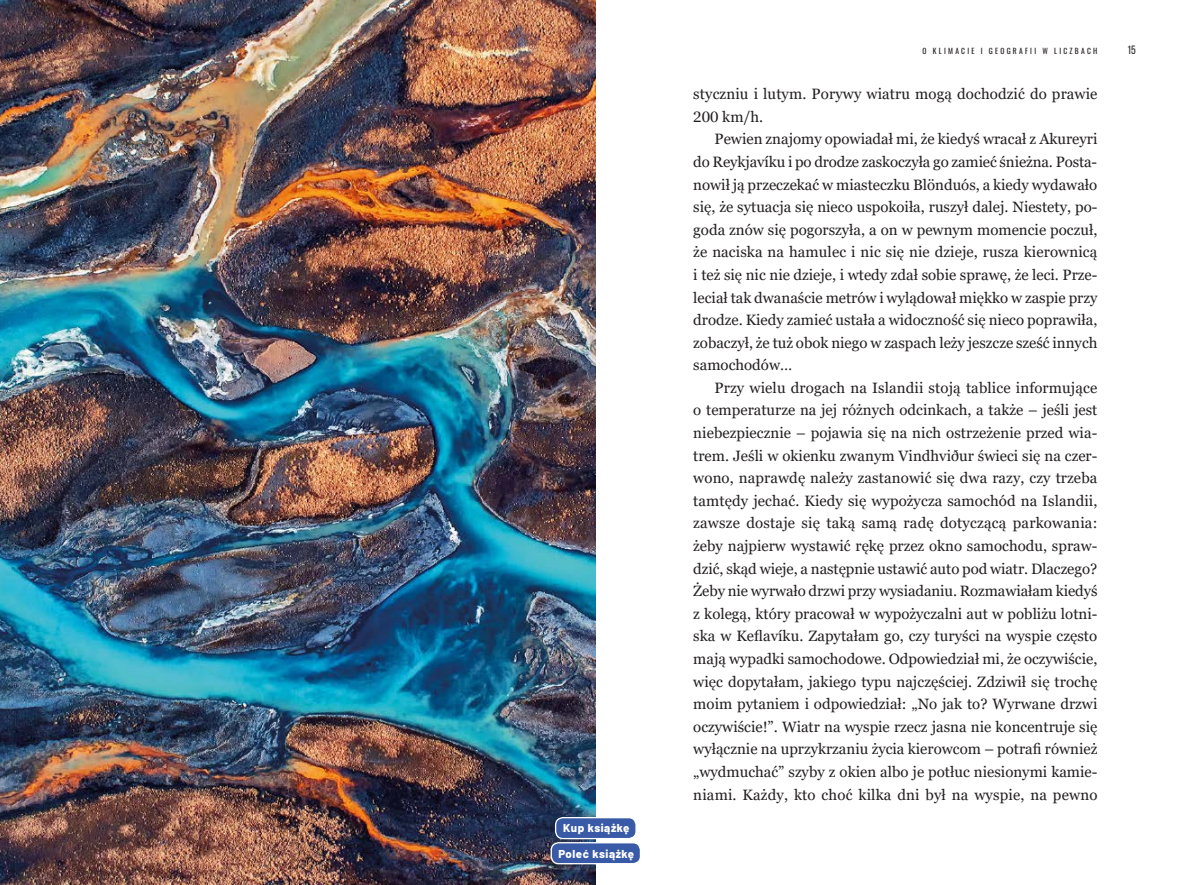
<style>
.page{position:relative;width:1191px;height:885px;background:#fff}
.page>*{position:absolute;margin:0;border:0;box-sizing:border-box;transform-origin:0 0}
.t1{font:15px/22.6px "Georgia";letter-spacing:.01em;color:#231f20;text-align:justify}
.t2{font:12px "Bebas Neue";color:#231f20}
.t3{font:800 11.4px "Barlow";letter-spacing:.05em;color:#fff}
.t4{font:7.5px "Oswald";letter-spacing:.3em;color:#231f20}
</style>
<div class="page">
<img style="left:0;top:0;width:595px;height:884px">
<div style="left:551px;top:842px;width:89px;height:21px;background:#395aa7;border-radius:8px"></div>
<div style="left:550px;top:842px;width:91px;height:22px;border:1px solid #fff;border-radius:8px"></div>
<div style="left:555px;top:817px;width:81px;height:21px;background:#395aa7;border-radius:8px"></div>
<div style="left:555px;top:816px;width:82px;height:23px;border:1px solid #fff;border-radius:8px"></div>
<p class="t3" style="left:563px;top:819px;width:68px">Kup książkę</p>
<p class="t3" style="left:558px;top:844px;width:77px">Poleć książkę</p>
<p class="t4" style="left:922px;top:44px;width:176px">O KLIMACIE I GEOGRAFII W LICZBACH</p>
<p class="t2" style="left:1127px;top:43px;width:10px">15</p>
<p class="t1" style="left:693px;top:83px;width:406px">styczniu i lutym. Porywy wiatru mogą dochodzić do prawie<br>200 km/h.</p>
<p class="t1" style="left:693px;top:128px;width:406px;text-indent:21px">Pewien znajomy opowiadał mi, że kiedyś wracał z Akureyri do Reykjavíku i po drodze zaskoczyła go zamieć śnieżna. Posta&shy;nowił ją przeczekać w miasteczku Blönduós, a kiedy wydawało się, że sytuacja się nieco uspokoiła, ruszył dalej. Niestety, po&shy;goda znów się pogorszyła, a on w pewnym momencie poczuł, że naciska na hamulec i nic się nie dzieje, rusza kierownicą i też się nic nie dzieje, i wtedy zdał sobie sprawę, że leci. Prze&shy;leciał tak dwanaście metrów i wylądował miękko w zaspie przy drodze. Kiedy zamieć ustała a widoczność się nieco poprawiła, zobaczył, że tuż obok niego w zaspach leży jeszcze sześć innych samochodów…</p>
<p class="t1" style="left:693px;top:376px;width:406px;text-indent:21px">Przy wielu drogach na Islandii stoją tablice informujące o temperaturze na jej różnych odcinkach, a także – jeśli jest niebezpiecznie – pojawia się na nich ostrzeżenie przed wia&shy;trem. Jeśli w okienku zwanym Vindhviður świeci się na czer&shy;wono, naprawdę należy zastanowić się dwa razy, czy trzeba tamtędy jechać. Kiedy się wypożycza samochód na Islandii, zawsze dostaje się taką samą radę dotyczącą parkowania: żeby najpierw wystawić rękę przez okno samochodu, spraw&shy;dzić, skąd wieje, a następnie ustawić auto pod wiatr. Dlaczego?<br>Żeby nie wyrwało drzwi przy wysiadaniu. Rozmawiałam kiedyś z kolegą, który pracował w wypożyczalni aut w pobliżu lotni&shy;ska w Keflavíku. Zapytałam go, czy turyści na wyspie często mają wypadki samochodowe. Odpowiedział mi, że oczywiście, więc dopytałam, jakiego typu najczęściej. Zdziwił się trochę moim pytaniem i odpowiedział: „No jak to? Wyrwane drzwi oczywiście!”. Wiatr na wyspie rzecz jasna nie koncentruje się wyłącznie na uprzykrzaniu życia kierowcom – potrafi również „wydmuchać” szyby z okien albo je potłuc niesionymi kamie&shy;niami. Każdy, kto choć kilka dni był na wyspie, na pewno</p>
</div>
